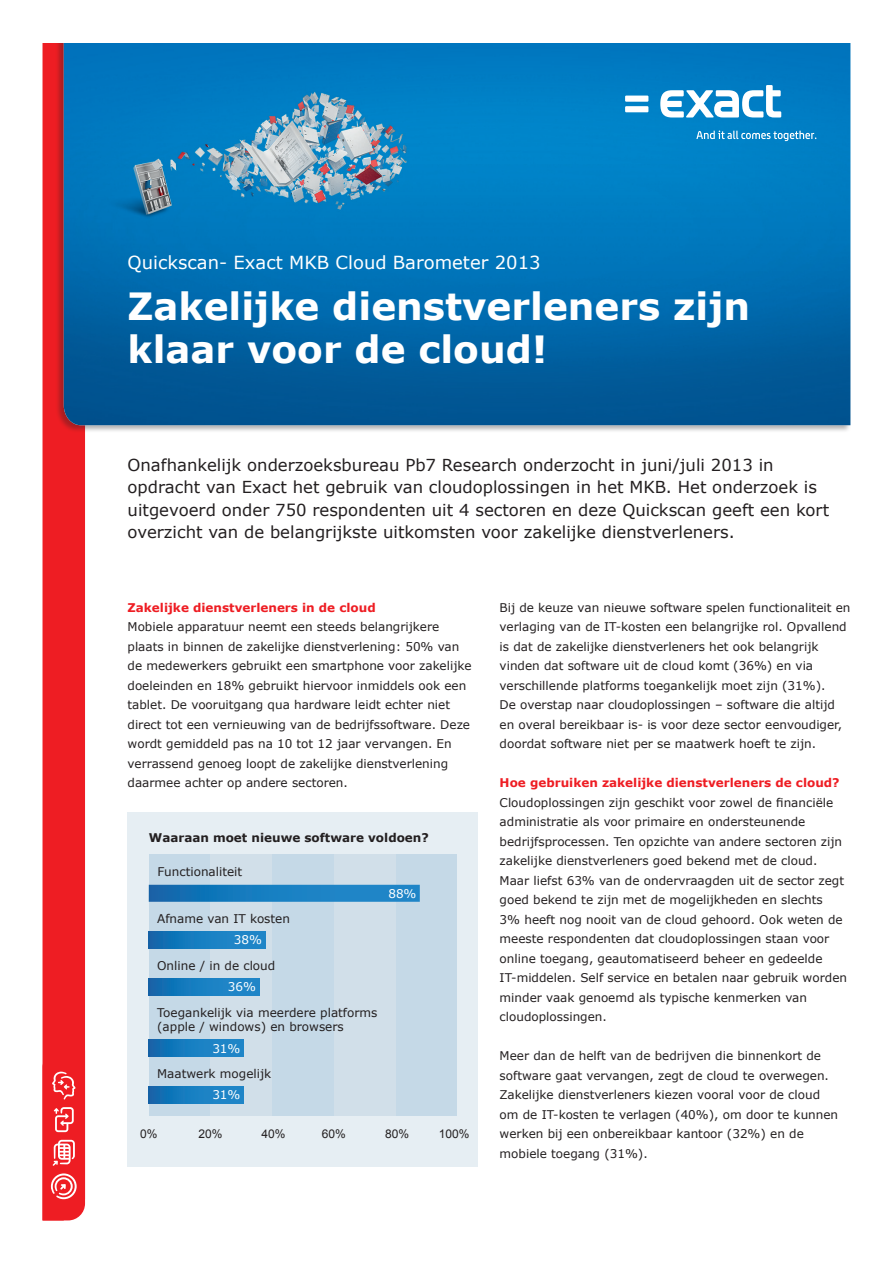
<style>
.page{position:relative;width:893px;height:1263px;background:#fff}
.page>*{position:absolute;margin:0;border:0;box-sizing:border-box;transform-origin:0 0}
.t1{font:700 37.5px/43.5px "Verdana";color:#fff}
.t2{font:18px "Verdana";color:#fff}
.t3{font:16.5px/22.5px "Verdana";color:#231f20}
.t4{font:12px/19.5px "Verdana";color:#231f20}
.t5{font:700 12px "Verdana";color:#ee1d23}
.t6{font:700 12px "Verdana";color:#231f20}
.t7{font:12px "Arial";color:#231f20}
.t8{font:12px "Verdana";color:#fff}
</style>
<div class="page">
<div style="left:43px;top:43px;width:42px;height:1007px;background:#ee1d23"></div>
<svg style="left:43px;top:1050px;width:42px;height:170px"></svg>
<div style="left:55px;top:29px;width:796px;height:404px;background:#231f20;opacity:.35"></div>
<img style="left:64px;top:43px;width:786px;height:382px">
<svg style="left:696px;top:131px;width:120px;height:10px"></svg>
<div style="left:625px;top:106px;width:23px;height:6px;background:#fff"></div>
<div style="left:625px;top:96px;width:23px;height:6px;background:#fff"></div>
<svg style="left:660px;top:85px;width:121px;height:32px"></svg>
<div style="left:1px;top:0;width:892px;height:43px;background:#fff"></div>
<div style="left:128px;top:812px;width:350px;height:354px;background:#e6eef3"></div>
<div style="left:149px;top:854px;width:61px;height:262px;background:#c5d9e7"></div>
<div style="left:210px;top:854px;width:62px;height:262px;background:#d1dfe9"></div>
<div style="left:272px;top:854px;width:62px;height:262px;background:#c5d9e7"></div>
<div style="left:395px;top:854px;width:62px;height:262px;background:#c5d9e7"></div>
<div style="left:334px;top:854px;width:61px;height:262px;background:#d1dfe9"></div>
<div style="left:149px;top:885px;width:271px;height:17px;background:linear-gradient(to right,#0f6cb0,#228dce)"></div>
<div style="left:149px;top:931px;width:116px;height:17px;background:linear-gradient(to right,#106cb0,#218cce)"></div>
<div style="left:149px;top:978px;width:110px;height:17px;background:linear-gradient(to right,#0f6cb0,#228ccd)"></div>
<div style="left:149px;top:1040px;width:95px;height:17px;background:linear-gradient(to right,#0f6cb0,#228dce)"></div>
<div style="left:149px;top:1086px;width:95px;height:17px;background:linear-gradient(to right,#0f6cb0,#228dce)"></div>
<h2 class="t2" style="left:128px;top:250px;width:415px">Quickscan- Exact MKB Cloud Barometer 2013</h2>
<h1 class="t1" style="left:128px;top:284px;width:624px">Zakelijke dienstverleners zijn klaar voor de cloud!</h1>
<p class="t3" style="left:128px;top:453px;width:703px">Onafhankelijk onderzoeksbureau Pb7 Research onderzocht in juni/juli 2013 in opdracht van Exact het gebruik van cloudoplossingen in het MKB. Het onderzoek is uitgevoerd onder 750 respondenten uit 4 sectoren en deze Quickscan geeft een kort overzicht van de belangrijkste uitkomsten voor zakelijke dienstverleners.</p>
<p class="t5" style="left:128px;top:599px;width:250px">Zakelijke dienstverleners in de cloud</p>
<p class="t4" style="left:128px;top:617px;width:346px">Mobiele apparatuur neemt een steeds belangrijkere plaats in binnen de zakelijke dienstverlening: 50% van de medewerkers gebruikt een smartphone voor zakelijke doeleinden en 18% gebruikt hiervoor inmiddels ook een tablet. De vooruitgang qua hardware leidt echter niet direct tot een vernieuwing van de bedrijfssoftware. Deze wordt gemiddeld pas na 10 tot 12 jaar vervangen. En verrassend genoeg loopt de zakelijke dienstverlening daarmee achter op andere sectoren.</p>
<p class="t6" style="left:149px;top:829px;width:282px">Waaraan moet nieuwe software voldoen?</p>
<p class="t4" style="left:157px;top:862px;width:86px">Functionaliteit</p>
<p class="t4" style="left:157px;top:909px;width:134px">Afname van IT kosten</p>
<p class="t4" style="left:157px;top:955px;width:120px">Online / in de cloud</p>
<p class="t4" style="left:157px;top:1005px;width:222px;line-height:14.4px">Toegankelijk via meerdere platforms (apple / windows) en browsers</p>
<p class="t4" style="left:157px;top:1064px;width:116px">Maatwerk mogelijk</p>
<p class="t8" style="left:234px;top:932px;width:30px">38%</p>
<p class="t8" style="left:228px;top:978px;width:30px">36%</p>
<p class="t8" style="left:212px;top:1040px;width:30px">31%</p>
<p class="t8" style="left:212px;top:1086px;width:30px">31%</p>
<p class="t8" style="left:388px;top:885px;width:30px">88%</p>
<p class="t7" style="left:140px;top:1125px;width:19px">0%</p>
<p class="t7" style="left:198px;top:1125px;width:26px">20%</p>
<p class="t7" style="left:261px;top:1125px;width:26px">40%</p>
<p class="t7" style="left:322px;top:1125px;width:26px">60%</p>
<p class="t7" style="left:385px;top:1125px;width:26px">80%</p>
<p class="t7" style="left:439px;top:1125px;width:32px">100%</p>
<p class="t4" style="left:500px;top:597px;width:352px">Bij de keuze van nieuwe software spelen functionaliteit en verlaging van de IT-kosten een belangrijke rol. Opvallend is dat de zakelijke dienstverleners het ook belangrijk vinden dat software uit de cloud komt (36%) en via verschillende platforms toegankelijk moet zijn (31%).<br>De overstap naar cloudoplossingen – software die altijd en overal bereikbaar is- is voor deze sector eenvoudiger, doordat software niet per se maatwerk hoeft te zijn.</p>
<p class="t5" style="left:500px;top:774px;width:342px">Hoe gebruiken zakelijke dienstverleners de cloud?</p>
<p class="t4" style="left:500px;top:792px;width:349px">Cloudoplossingen zijn geschikt voor zowel de financiële administratie als voor primaire en ondersteunende bedrijfsprocessen. Ten opzichte van andere sectoren zijn zakelijke dienstverleners goed bekend met de cloud.<br>Maar liefst 63% van de ondervraagden uit de sector zegt goed bekend te zijn met de mogelijkheden en slechts<br>3% heeft nog nooit van de cloud gehoord. Ook weten de meeste respondenten dat cloudoplossingen staan voor online toegang, geautomatiseerd beheer en gedeelde IT-middelen. Self service en betalen naar gebruik worden minder vaak genoemd als typische kenmerken van cloudoplossingen.</p>
<p class="t4" style="left:500px;top:1046px;width:340px">Meer dan de helft van de bedrijven die binnenkort de software gaat vervangen, zegt de cloud te overwegen.<br>Zakelijke dienstverleners kiezen vooral voor de cloud om de IT-kosten te verlagen (40%), om door te kunnen werken bij een onbereikbaar kantoor (32%) en de mobiele toegang (31%).</p>
</div>
